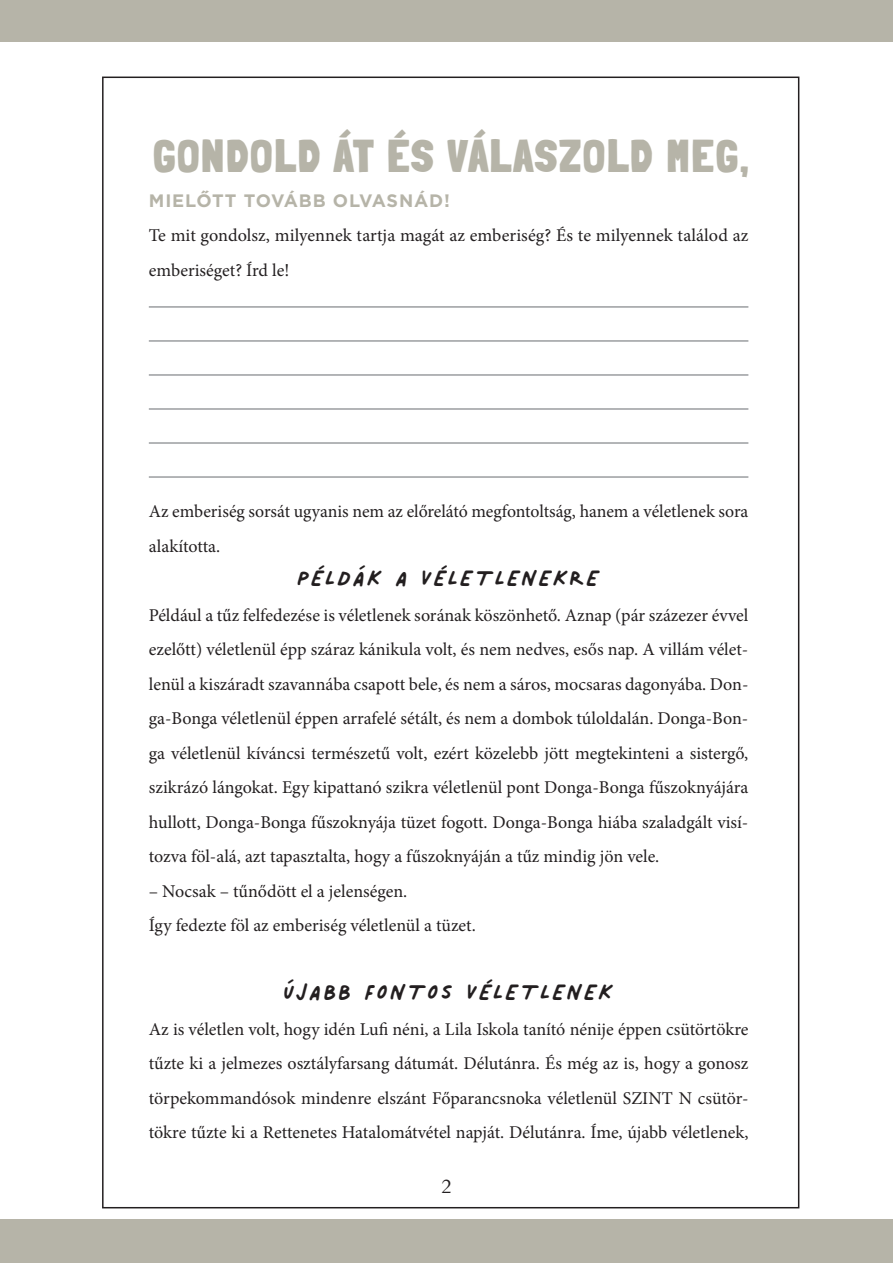
<style>
.page{position:relative;width:893px;height:1263px;background:#fff}
.page>*{position:absolute;margin:0;border:0;box-sizing:border-box;transform-origin:0 0}
.t1{font:45px "Palmer Lake Print Regular H Regular";letter-spacing:.04em;color:#231f20}
.t2{font:900 45px "Londrina Solid";letter-spacing:.05em;color:#b6b4a8}
.t3{font:19.5px "Aldine 401 BT H";color:#231f20}
.t4{font:18px/34.5px "Minion Pro";color:#231f20}
.t5{font:700 18px "Gotham";letter-spacing:.05em;color:#b6b4a8}
</style>
<div class="page">
<div style="left:102px;top:77px;width:697px;height:1131px;background:#fff;border:2px solid #231f20"></div>
<div style="left:0;top:0;width:893px;height:42px;background:#b6b4a8"></div>
<div style="left:0;top:1219px;width:893px;height:44px;background:#b6b4a8"></div>
<hr style="left:149px;top:306px;width:599px;height:2px;background:#9b9da0">
<hr style="left:149px;top:340px;width:599px;height:2px;background:#9b9da0">
<hr style="left:149px;top:374px;width:599px;height:2px;background:#9b9da0">
<hr style="left:149px;top:408px;width:599px;height:2px;background:#9b9da0">
<hr style="left:149px;top:442px;width:599px;height:2px;background:#9b9da0">
<hr style="left:149px;top:476px;width:599px;height:2px;background:#9b9da0">
<h1 class="t2" style="left:153px;top:130px;width:597px">GONDOLD ÁT ÉS VÁLASZOLD MEG,</h1>
<p class="t5" style="left:149px;top:188px;width:303px">MIELŐTT TOVÁBB OLVASNÁD!</p>
<p class="t4" style="left:149px;top:218px;width:601px">Te mit gondolsz, milyennek tartja magát az emberiség? És te milyennek találod az emberiséget? Írd le!</p>
<p class="t4" style="left:149px;top:494px;width:601px">Az emberiség sorsát ugyanis nem az előrelátó megfontoltság, hanem a véletlenek sora alakította.</p>
<h1 class="t1" style="left:298px;top:555px;width:303px">PÉLDÁK A VÉLETLENEKRE</h1>
<p class="t4" style="left:149px;top:598px;width:601px;text-align:justify">Például a tűz felfedezése is véletlenek sorának köszönhető. Aznap (pár százezer évvel ezelőtt) véletlenül épp száraz kánikula volt, és nem nedves, esős nap. A villám vélet&shy;lenül a kiszáradt szavannába csapott bele, és nem a sáros, mocsaras dagonyába. Don&shy;ga-Bonga véletlenül éppen arrafelé sétált, és nem a dombok túloldalán. Donga-Bon&shy;ga véletlenül kíváncsi természetű volt, ezért közelebb jött megtekinteni a sistergő, szikrázó lángokat. Egy kipattanó szikra véletlenül pont Donga-Bonga fűszoknyájára hullott, Donga-Bonga fűszoknyája tüzet fogott. Donga-Bonga hiába szaladgált visí&shy;tozva föl-alá, azt tapasztalta, hogy a fűszoknyáján a tűz mindig jön vele.</p>
<p class="t4" style="left:149px;top:874px;width:328px">– Nocsak – tűnődött el a jelenségen.<br>Így fedezte föl az emberiség véletlenül a tüzet.</p>
<h1 class="t1" style="left:284px;top:969px;width:331px">ÚJABB FONTOS VÉLETLENEK</h1>
<p class="t4" style="left:149px;top:1012px;width:601px;text-align:justify">Az is véletlen volt, hogy idén Lufi néni, a Lila Iskola tanító nénije éppen csütörtökre tűzte ki a jelmezes osztályfarsang dátumát. Délutánra. És még az is, hogy a gonosz törpekommandósok mindenre elszánt Főparancsnoka véletlenül SZINT N csütör&shy;tökre tűzte ki a Rettenetes Hatalomátvétel napját. Délutánra. Íme, újabb véletlenek,</p>
<p class="t3" style="left:442px;top:1174px;width:11px">2</p>
</div>
